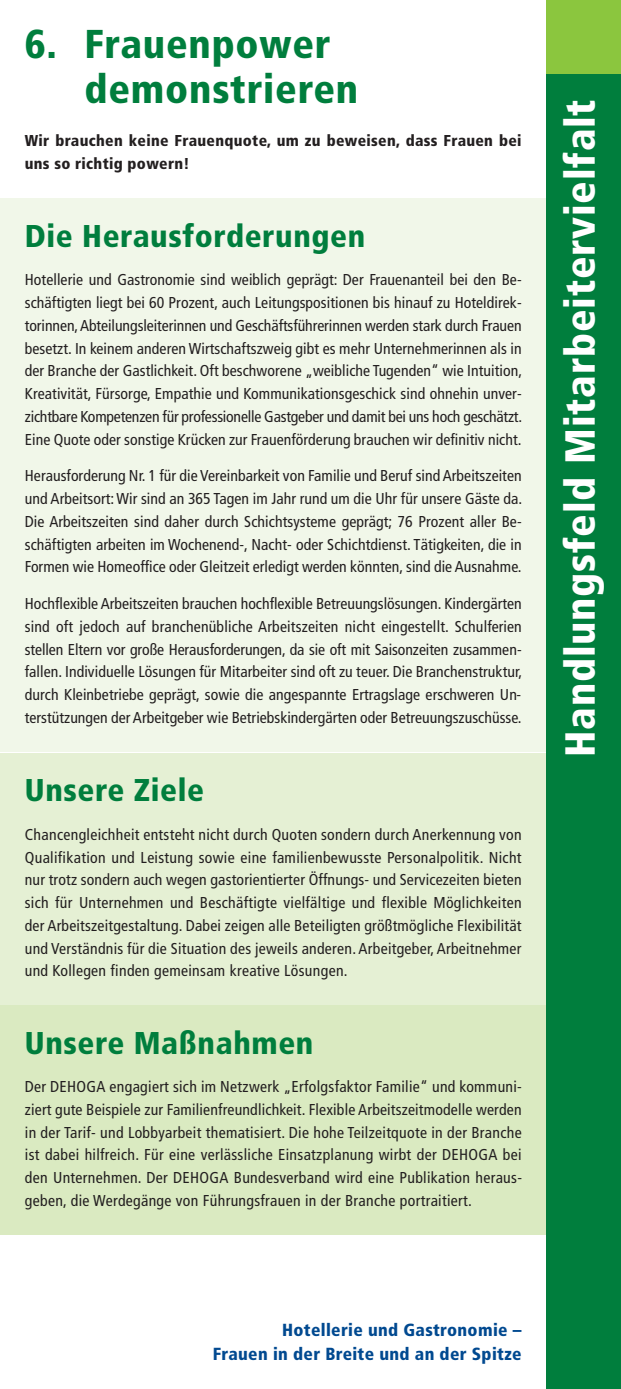
<style>
.page{position:relative;width:621px;height:1389px;background:#fff}
.page>*{position:absolute;margin:0;border:0;box-sizing:border-box;transform-origin:0 0}
.t1{font:900 condensed 42px "Frutiger";letter-spacing:.02em;color:#fff}
.t2{font:900 condensed 40.25px/45.5px "Frutiger";letter-spacing:.02em;color:#007e3d}
.t3{font:900 condensed 31.5px "Frutiger";letter-spacing:.02em;color:#007e3d}
.t4{font:900 condensed 17.5px/24.5px "Frutiger";letter-spacing:.02em;color:#014990;text-align:right}
.t5{font:condensed 15.75px/22.8px "Frutiger";letter-spacing:.005em;color:#231f20;text-align:justify}
.t6{font:900 condensed 15.75px/22.8px "Frutiger";letter-spacing:.02em;color:#231f20}
</style>
<div class="page">
<div style="left:0;top:198px;width:546px;height:554px;background:#f1f7e9"></div>
<div style="left:0;top:753px;width:546px;height:252px;background:#e5f0d4"></div>
<div style="left:0;top:1005px;width:546px;height:229px;background:#daeac1"></div>
<div style="left:546px;top:0;width:74px;height:74px;background:#8bc63e"></div>
<div style="left:546px;top:74px;width:74px;height:1315px;background:#007e3d"></div>
<h2 class="t2" style="left:84px;top:24px;width:275px;text-indent:-60px">6. Frauenpower demonstrieren</h2>
<p class="t6" style="left:25px;top:130px;width:498px">Wir brauchen keine Frauenquote, um zu beweisen, dass Frauen bei uns so richtig powern!</p>
<h3 class="t3" style="left:25px;top:223px;width:342px">Die Herausforderungen</h3>
<p class="t5" style="left:25px;top:270px;width:498px">Hotellerie und Gastronomie sind weiblich geprägt: Der Frauenanteil bei den Be&shy;schäftigten liegt bei 60 Prozent, auch Leitungspositionen bis hinauf zu Hoteldirek&shy;torinnen,Abteilungsleiterinnen und Geschäftsführerinnen werden stark durch Frauen besetzt. In keinem anderen Wirtschaftszweig gibt es mehr Unternehmerinnen als in der Branche der Gastlichkeit. Oft beschworene „weibliche Tugenden“ wie Intuition, Kreativität, Fürsorge, Empathie und Kommunikationsgeschick sind ohnehin unver&shy;zichtbare Kompetenzen für professionelle Gastgeber und damit bei uns hoch geschätzt.<br>Eine Quote oder sonstige Krücken zur Frauenförderung brauchen wir definitiv nicht.</p>
<p class="t5" style="left:25px;top:466px;width:498px">Herausforderung Nr. 1 für die Vereinbarkeit von Familie und Beruf sind Arbeitszeiten und Arbeitsort:Wir sind an 365 Tagen im Jahr rund um die Uhr für unsere Gäste da.<br>Die Arbeitszeiten sind daher durch Schichtsysteme geprägt; 76 Prozent aller Be&shy;schäftigten arbeiten im Wochenend-, Nacht- oder Schichtdienst. Tätigkeiten, die in Formen wie Homeoffice oder Gleitzeit erledigt werden könnten, sind die Ausnahme.</p>
<p class="t5" style="left:25px;top:594px;width:498px">Hochflexible Arbeitszeiten brauchen hochflexible Betreuungslösungen. Kindergärten sind oft jedoch auf branchenübliche Arbeitszeiten nicht eingestellt. Schulferien stellen Eltern vor große Herausforderungen, da sie oft mit Saisonzeiten zusammen&shy;fallen. Individuelle Lösungen für Mitarbeiter sind oft zu teuer. Die Branchenstruktur, durch Kleinbetriebe geprägt, sowie die angespannte Ertragslage erschweren Un&shy;terstützungen der Arbeitgeber wie Betriebskindergärten oder Betreuungszuschüsse.</p>
<h3 class="t3" style="left:25px;top:778px;width:180px">Unsere Ziele</h3>
<p class="t5" style="left:25px;top:824px;width:498px">Chancengleichheit entsteht nicht durch Quoten sondern durch Anerkennung von Qualifikation und Leistung sowie eine familienbewusste Personalpolitik. Nicht nur trotz sondern auch wegen gastorientierter Öffnungs- und Servicezeiten bieten sich für Unternehmen und Beschäftigte vielfältige und flexible Möglichkeiten der Arbeitszeitgestaltung. Dabei zeigen alle Beteiligten größtmögliche Flexibilität und Verständnis für die Situation des jeweils anderen. Arbeitgeber, Arbeitnehmer und Kollegen finden gemeinsam kreative Lösungen.</p>
<h3 class="t3" style="left:25px;top:1030px;width:290px">Unsere Maßnahmen</h3>
<p class="t5" style="left:25px;top:1077px;width:498px">Der DEHOGA engagiert sich im Netzwerk „Erfolgsfaktor Familie“ und kommuni&shy;ziert gute Beispiele zur Familienfreundlichkeit. Flexible Arbeitszeitmodelle werden in der Tarif- und Lobbyarbeit thematisiert. Die hohe Teilzeitquote in der Branche ist dabei hilfreich. Für eine verlässliche Einsatzplanung wirbt der DEHOGA bei den Unternehmen. Der DEHOGA Bundesverband wird eine Publikation heraus&shy;geben, die Werdegänge von Führungsfrauen in der Branche portraitiert.</p>
<h1 class="t1" style="left:563px;top:757px;width:659px;rotate:-90deg">Handlungsfeld Mitarbeitervielfalt</h1>
<p class="t4" style="left:212px;top:1319px;width:310px">Hotellerie und Gastronomie –<br>Frauen in der Breite und an der Spitze</p>
</div>
